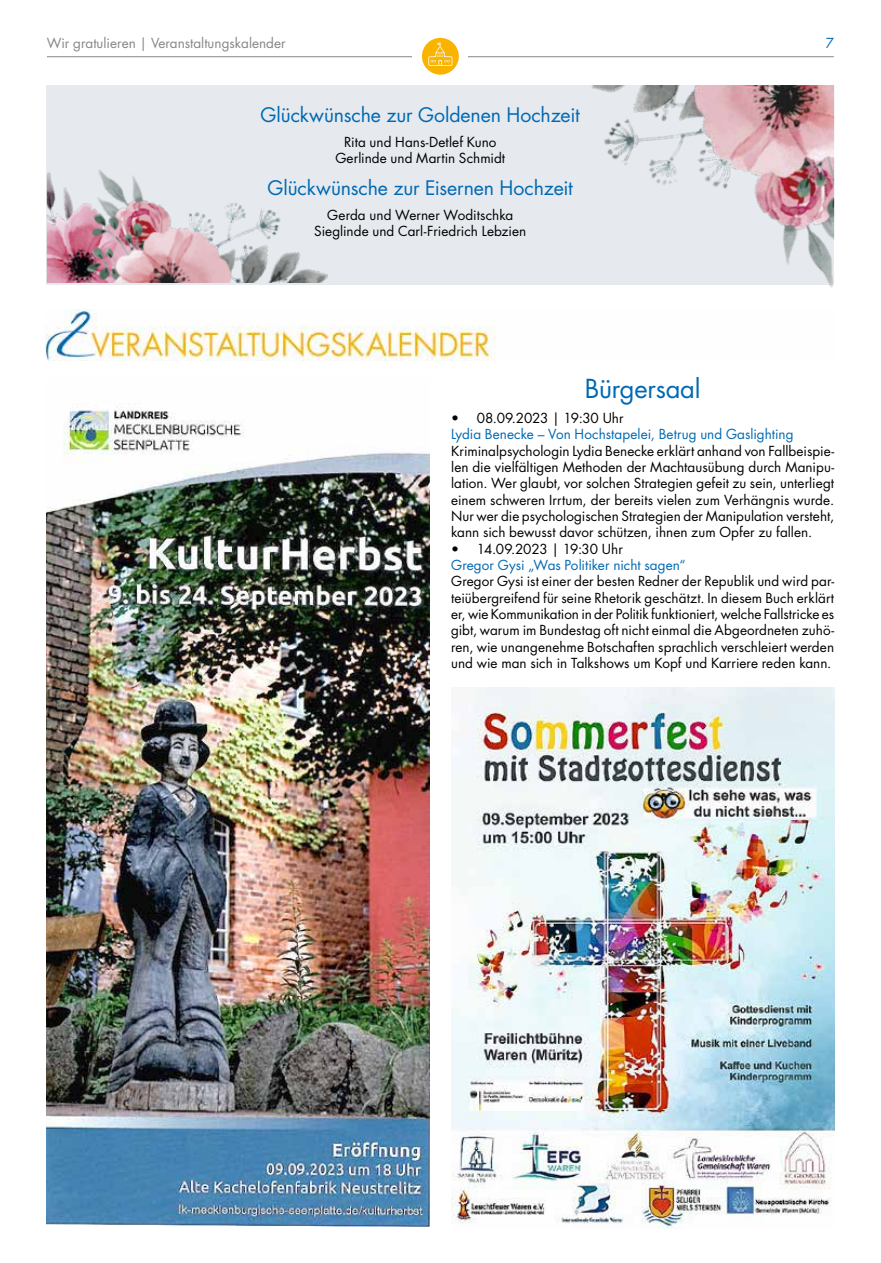
<style>
.page{position:relative;width:881px;height:1263px;background:#fff}
.page>*{position:absolute;margin:0;border:0;box-sizing:border-box;transform-origin:0 0}
.t1{font:25.5px "Futura LT";letter-spacing:-.01em;color:#0069b4}
.t2{font:19.5px "Futura LT";letter-spacing:-.005em;color:#0069b4}
.t3{font:13.5px/16.4px "Futura LT";color:#000;text-align:center}
.t4{font:13.5px "Futura LT";letter-spacing:.005em;color:#0069b4}
.t5{font:13.5px "Futura LT";color:#878787}
</style>
<div class="page">
<hr style="left:47px;top:56px;width:786px;height:1px;background:#878787">
<div style="left:412px;top:47px;width:55px;height:19px;background:#fff"></div>
<div style="left:422px;top:38px;width:36px;height:37px;background:#fab400;border-radius:50%"></div>
<svg style="left:428px;top:42px;width:24px;height:24px"></svg>
<div style="left:47px;top:85px;width:786px;height:200px;background:#e6eaee"></div>
<img style="left:47px;top:170px;width:281px;height:113px">
<img style="left:592px;top:85px;width:241px;height:203px">
<img style="left:46px;top:309px;width:450px;height:51px">
<img style="left:47px;top:410px;width:382px;height:817px">
<img style="left:451px;top:688px;width:382px;height:541px">
<p class="t5" style="left:47px;top:35px;width:240px">Wir gratulieren | Veranstaltungskalender</p>
<p class="t4" style="left:825px;top:35px;width:10px">7</p>
<h2 class="t2" style="left:260px;top:103px;width:321px">Glückwünsche zur Goldenen Hochzeit</h2>
<p class="t3" style="left:335px;top:134px;width:171px">Rita und Hans-Detlef Kuno<br>Gerlinde und Martin Schmidt</p>
<h2 class="t2" style="left:267px;top:176px;width:307px">Glückwünsche zur Eisernen Hochzeit</h2>
<p class="t3" style="left:314px;top:207px;width:213px">Gerda und Werner Woditschka<br>Sieglinde und Carl-Friedrich Lebzien</p>
<h1 class="t1" style="left:584px;top:373px;width:117px">Bürgersaal</h1>
<p class="t3" style="left:451px;top:410px;width:174px">• 08.09.2023 | 19:30 Uhr</p>
<p class="t4" style="left:451px;top:426px;width:344px">Lydia Benecke – Von Hochstapelei, Betrug und Gaslighting</p>
<p class="t3" style="left:451px;top:443px;width:384px;text-align:justify">Kriminalpsychologin Lydia Benecke erklärt anhand von Fallbeispie&shy;len die vielfältigen Methoden der Machtausübung durch Manipu&shy;lation. Wer glaubt, vor solchen Strategien gefeit zu sein, unterliegt einem schweren Irrtum, der bereits vielen zum Verhängnis wurde.<br>Nur wer die psychologischen Strategien der Manipulation versteht, kann sich bewusst davor schützen, ihnen zum Opfer zu fallen.</p>
<p class="t3" style="left:451px;top:541px;width:173px">• 14.09.2023 | 19:30 Uhr</p>
<p class="t4" style="left:451px;top:556px;width:236px">Gregor Gysi „Was Politiker nicht sagen“</p>
<p class="t3" style="left:451px;top:573px;width:384px;text-align:justify">Gregor Gysi ist einer der besten Redner der Republik und wird par&shy;teiübergreifend für seine Rhetorik geschätzt. In diesem Buch erklärt er, wie Kommunikation in der Politik funktioniert, welche Fallstricke es gibt, warum im Bundestag oft nicht einmal die Abgeordneten zuhö&shy;ren, wie unangenehme Botschaften sprachlich verschleiert werden und wie man sich in Talkshows um Kopf und Karriere reden kann.</p>
</div>
